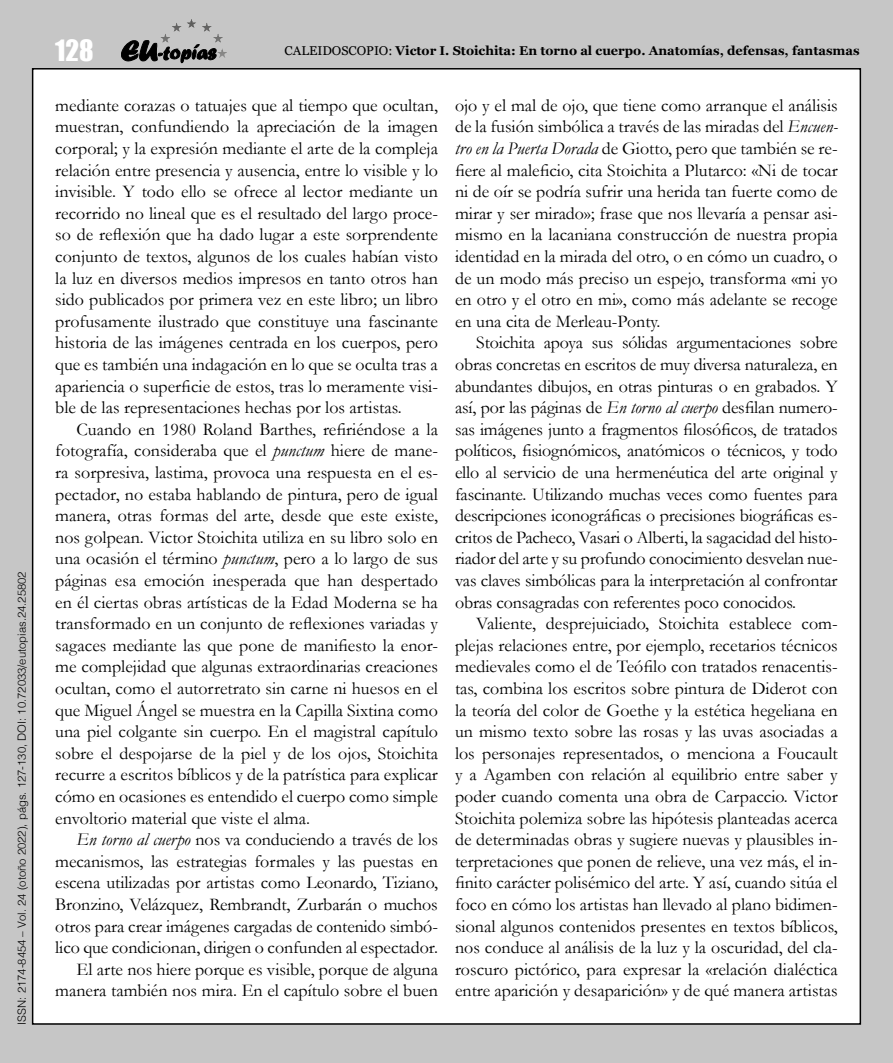
<style>
.page{position:relative;width:893px;height:1063px;background:#c6c6c6}
.page>*{position:absolute;margin:0;border:0;box-sizing:border-box;transform-origin:0 0}
.t1{font:27px "Impact";color:#fff}
.Articulo_parrafo{font:18px/21.6px "Garamond";color:#000;text-align:justify}
.t2{font:700 12.75px "Georgia";color:#000}
.t3{font:300 11.25px "Helvetica";color:#000}
.s1{font-weight:400}
.s2{font-style:italic}
</style>
<div class="page">
<div style="left:33px;top:69px;width:827px;height:955px;background:#fff"></div>
<svg style="left:121px;top:40px;width:95px;height:23px"></svg>
<hr style="left:161px;top:19px;width:66px;height:1px;background:#585857">
<hr style="left:161px;top:20px;width:66px;height:1px;background:#595958">
<hr style="left:161px;top:21px;width:66px;height:1px;background:#5a5a59">
<hr style="left:161px;top:22px;width:66px;height:1px;background:#5c5c5b">
<hr style="left:161px;top:23px;width:66px;height:1px;background:#5d5d5c">
<hr style="left:161px;top:24px;width:66px;height:1px;background:#5f5f5e">
<hr style="left:161px;top:25px;width:66px;height:1px;background:#60605f">
<hr style="left:161px;top:26px;width:66px;height:1px;background:#626261">
<hr style="left:161px;top:27px;width:66px;height:1px;background:#636362">
<hr style="left:161px;top:28px;width:66px;height:1px;background:#656464">
<hr style="left:161px;top:29px;width:66px;height:1px;background:#666565">
<hr style="left:161px;top:30px;width:66px;height:1px;background:#676766">
<hr style="left:161px;top:31px;width:66px;height:1px;background:#696868">
<hr style="left:161px;top:32px;width:66px;height:1px;background:#6a6969">
<hr style="left:161px;top:33px;width:66px;height:1px;background:#6c6b6b">
<hr style="left:161px;top:34px;width:66px;height:1px;background:#6c6c6c">
<hr style="left:161px;top:35px;width:66px;height:1px;background:#6e6e6d">
<hr style="left:161px;top:36px;width:66px;height:1px;background:#6f6f6e">
<hr style="left:161px;top:37px;width:66px;height:1px;background:#717170">
<hr style="left:161px;top:38px;width:66px;height:1px;background:#727271">
<hr style="left:161px;top:39px;width:66px;height:1px;background:#747473">
<hr style="left:161px;top:40px;width:66px;height:1px;background:#757574">
<hr style="left:161px;top:41px;width:66px;height:1px;background:#767675">
<hr style="left:161px;top:42px;width:66px;height:1px;background:#787877">
<hr style="left:161px;top:43px;width:66px;height:1px;background:#797978">
<hr style="left:161px;top:44px;width:66px;height:1px;background:#7b7b7a">
<hr style="left:161px;top:45px;width:66px;height:1px;background:#7c7c7b">
<hr style="left:161px;top:46px;width:66px;height:1px;background:#7e7d7d">
<hr style="left:161px;top:47px;width:66px;height:1px;background:#7f7e7e">
<hr style="left:161px;top:48px;width:66px;height:1px;background:#818080">
<hr style="left:161px;top:49px;width:66px;height:1px;background:#828181">
<hr style="left:161px;top:50px;width:66px;height:1px;background:#828282">
<hr style="left:161px;top:51px;width:66px;height:1px;background:#848483">
<hr style="left:161px;top:52px;width:66px;height:1px;background:#858584">
<hr style="left:161px;top:53px;width:66px;height:1px;background:#878786">
<hr style="left:161px;top:54px;width:66px;height:1px;background:#888887">
<hr style="left:161px;top:55px;width:66px;height:1px;background:#898989">
<hr style="left:161px;top:56px;width:66px;height:1px;background:#8a8a8a">
<hr style="left:161px;top:57px;width:66px;height:1px;background:#8c8c8b">
<p class="t3" style="left:12px;top:1025px;width:455px;rotate:-90deg">ISSN: 2174-8454 – Vol. 24 (otoño 2022), págs. 127-130, DOI: 10.72033/eutopias.24.25802</p>
<h1 class="t1" style="left:55px;top:29px;width:40px">128</h1>
<p class="t2" style="left:285px;top:41px;width:577px"><span class="s1">CALEIDOSCOPIO:</span> Victor I. Stoichita: En torno al cuerpo. Anatomías, defensas, fantasmas</p>
<p class="Articulo_parrafo" style="left:55px;top:94px;width:384px">mediante corazas o tatuajes que al tiempo que ocultan, muestran, confundiendo la apreciación de la imagen corporal; y la expresión mediante el arte de la compleja relación entre presencia y ausencia, entre lo visible y lo invisible. Y todo ello se ofrece al lector mediante un recorrido no lineal que es el resultado del largo proce&shy;so de reflexión que ha dado lugar a este sorprendente conjunto de textos, algunos de los cuales habían visto la luz en diversos medios impresos en tanto otros han sido publicados por primera vez en este libro; un libro profusamente ilustrado que constituye una fascinante historia de las imágenes centrada en los cuerpos, pero que es también una indagación en lo que se oculta tras a apariencia o superficie de estos, tras lo meramente visi&shy;ble de las representaciones hechas por los artistas.</p>
<p class="Articulo_parrafo" style="left:55px;top:418px;width:384px;text-indent:21px">Cuando en 1980 Roland Barthes, refiriéndose a la fotografía, consideraba que el <span class="s2">punctum</span> hiere de mane&shy;ra sorpresiva, lastima, provoca una respuesta en el es&shy;pectador, no estaba hablando de pintura, pero de igual manera, otras formas del arte, desde que este existe, nos golpean. Victor Stoichita utiliza en su libro solo en una ocasión el término <span class="s2">punctum</span>, pero a lo largo de sus páginas esa emoción inesperada que han despertado en él ciertas obras artísticas de la Edad Moderna se ha transformado en un conjunto de reflexiones variadas y sagaces mediante las que pone de manifiesto la enor&shy;me complejidad que algunas extraordinarias creaciones ocultan, como el autorretrato sin carne ni huesos en el que Miguel Ángel se muestra en la Capilla Sixtina como una piel colgante sin cuerpo. En el magistral capítulo sobre el despojarse de la piel y de los ojos, Stoichita recurre a escritos bíblicos y de la patrística para explicar cómo en ocasiones es entendido el cuerpo como simple envoltorio material que viste el alma.</p>
<p class="Articulo_parrafo" style="left:55px;top:828px;width:384px;text-indent:21px"><span class="s2">En torno al cuerpo</span> nos va conduciendo a través de los mecanismos, las estrategias formales y las puestas en escena utilizadas por artistas como Leonardo, Tiziano, Bronzino, Velázquez, Rembrandt, Zurbarán o muchos otros para crear imágenes cargadas de contenido simbó&shy;lico que condicionan, dirigen o confunden al espectador.</p>
<p class="Articulo_parrafo" style="left:55px;top:958px;width:384px;text-align:right">El arte nos hiere porque es visible, porque de alguna manera también nos mira. En el capítulo sobre el buen</p>
<p class="Articulo_parrafo" style="left:455px;top:94px;width:384px">ojo y el mal de ojo, que tiene como arranque el análisis de la fusión simbólica a través de las miradas del <span class="s2">Encuen&shy;tro en la Puerta Dorada</span> de Giotto, pero que también se re&shy;fiere al maleficio, cita Stoichita a Plutarco: «Ni de tocar ni de oír se podría sufrir una herida tan fuerte como de mirar y ser mirado»; frase que nos llevaría a pensar asi&shy;mismo en la lacaniana construcción de nuestra propia identidad en la mirada del otro, o en cómo un cuadro, o de un modo más preciso un espejo, transforma «mi yo en otro y el otro en mi», como más adelante se recoge en una cita de Merleau-Ponty.</p>
<p class="Articulo_parrafo" style="left:455px;top:332px;width:384px;text-indent:21px">Stoichita apoya sus sólidas argumentaciones sobre obras concretas en escritos de muy diversa naturaleza, en abundantes dibujos, en otras pinturas o en grabados. Y así, por las páginas de <span class="s2">En torno al cuerpo</span> desfilan numero&shy;sas imágenes junto a fragmentos filosóficos, de tratados políticos, fisiognómicos, anatómicos o técnicos, y todo ello al servicio de una hermenéutica del arte original y fascinante. Utilizando muchas veces como fuentes para descripciones iconográficas o precisiones biográficas es&shy;critos de Pacheco, Vasari o Alberti, la sagacidad del histo&shy;riador del arte y su profundo conocimiento desvelan nue&shy;vas claves simbólicas para la interpretación al confrontar obras consagradas con referentes poco conocidos.</p>
<p class="Articulo_parrafo" style="left:455px;top:612px;width:384px;text-indent:21px">Valiente, desprejuiciado, Stoichita establece com&shy;plejas relaciones entre, por ejemplo, recetarios técnicos medievales como el de Teófilo con tratados renacentis&shy;tas, combina los escritos sobre pintura de Diderot con la teoría del color de Goethe y la estética hegeliana en un mismo texto sobre las rosas y las uvas asociadas a los personajes representados, o menciona a Foucault y a Agamben con relación al equilibrio entre saber y poder cuando comenta una obra de Carpaccio. Victor Stoichita polemiza sobre las hipótesis planteadas acerca de determinadas obras y sugiere nuevas y plausibles in&shy;terpretaciones que ponen de relieve, una vez más, el in&shy;finito carácter polisémico del arte. Y así, cuando sitúa el foco en cómo los artistas han llevado al plano bidimen&shy;sional algunos contenidos presentes en textos bíblicos, nos conduce al análisis de la luz y la oscuridad, del cla&shy;roscuro pictórico, para expresar la «relación dialéctica entre aparición y desaparición» y de qué manera artistas</p>
</div>
